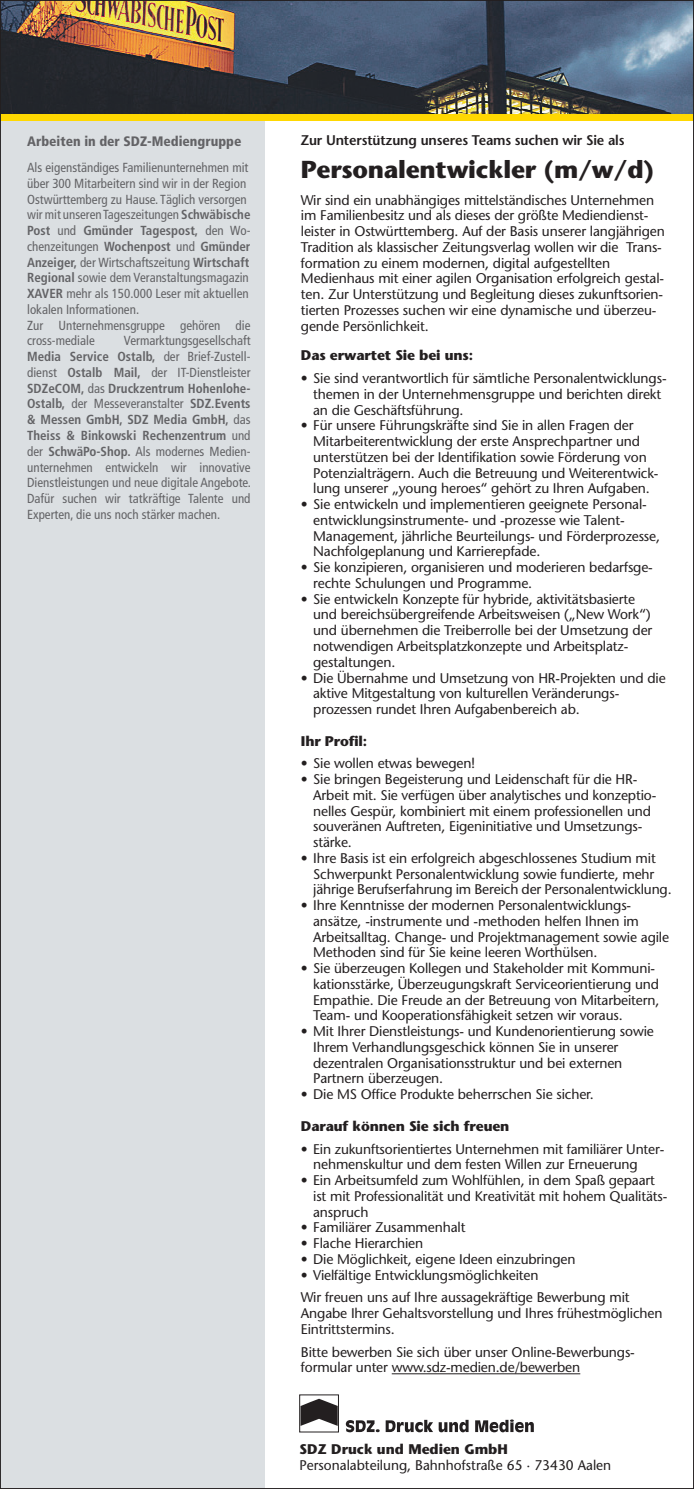
<style>
.page{position:relative;width:694px;height:1489px;background:#fff}
.page>*{position:absolute;margin:0;border:0;box-sizing:border-box;transform-origin:0 0}
.t1{font:700 24.5px "Stone Sans";letter-spacing:-.01em;color:#231f20}
.t2{font:14px/15.8px "Stone Sans";letter-spacing:-.01em;color:#231f20}
.t3{font:700 14px "Stone Sans";letter-spacing:-.01em;color:#231f20}
.t4{font:600 14px "Stone Sans";letter-spacing:-.01em;color:#231f20}
.t5{font:900 condensed 13.65px "Frutiger LT";color:#636366}
.t6{font:condensed 13.12px/15.8px "Frutiger LT";color:#636366}
.s1{font-weight:700}
</style>
<div class="page">
<div style="left:1px;top:90px;width:263px;height:1398px;background:#dbdfe2"></div>
<img style="left:2px;top:2px;width:689px;height:112px">
<div style="left:0;top:114px;width:693px;height:7px;background:#ffd801"></div>
<hr style="left:391px;top:1373px;width:189px;height:1px;background:#231f20">
<div style="left:299px;top:1394px;width:39px;height:37px;border:1px solid #231f20"></div>
<svg style="left:300px;top:1398px;width:37px;height:27px"></svg>
<svg style="left:346px;top:1420px;width:33px;height:12px"></svg>
<svg style="left:385px;top:1419px;width:83px;height:13px"></svg>
<svg style="left:475px;top:1419px;width:58px;height:13px"></svg>
<p class="t5" style="left:27px;top:133px;width:216px">Arbeiten in der SDZ-Mediengruppe</p>
<p class="t6" style="left:27px;top:160px;width:225px">Als eigenständiges Familienunternehmen mit über 300 Mitarbeitern sind wir in der Region Ostwürttemberg zu Hause. Täglich versorgen wir mit unseren Tageszeitungen <span class="s1">Schwäbische Post</span> und <span class="s1">Gmünder Tagespost,</span> den Wo&shy;chenzeitungen <span class="s1">Wochenpost</span> und <span class="s1">Gmünder Anzeiger,</span> der Wirtschaftszeitung <span class="s1">Wirtschaft Regional</span> sowie dem Veranstaltungsmagazin <span class="s1">XAVER</span> mehr als 150.000 Leser mit aktuellen lokalen Informationen.<br>Zur Unternehmensgruppe gehören die cross-mediale</p>
<p class="t6" style="left:27px;top:333px;width:225px;text-align:justify;text-indent:97px">Vermarktungsgesellschaft <span class="s1">Media Service Ostalb,</span> der Brief-Zustell&shy;dienst <span class="s1">Ostalb Mail,</span> der IT-Dienstleister <span class="s1">SDZeCOM,</span> das <span class="s1">Druckzentrum Hohenlohe-Ostalb,</span> der Messeveranstalter <span class="s1">SDZ.Events &amp; Messen GmbH, SDZ Media GmbH,</span> das <span class="s1">Theiss &amp; Binkowski Rechenzentrum</span> und der <span class="s1">SchwäPo-Shop.</span> Als modernes Medien&shy;unternehmen entwickeln wir innovative Dienstleistungen und neue digitale Angebote.<br>Dafür suchen wir tatkräftige Talente und Experten, die uns noch stärker machen.</p>
<p class="t4" style="left:301px;top:132px;width:325px">Zur Unterstützung unseres Teams suchen wir Sie als</p>
<h1 class="t1" style="left:301px;top:155px;width:355px">Personalentwickler (m/w/d)</h1>
<p class="t2" style="left:301px;top:192px;width:365px">Wir sind ein unabhängiges mittelständisches Unternehmen im Familienbesitz und als dieses der größte Mediendienst&shy;leister in Ostwürttemberg. Auf der Basis unserer langjährigen Tradition als klassischer Zeitungsverlag wollen wir die Trans&shy;formation zu einem modernen, digital aufgestellten Medienhaus mit einer agilen Organisation erfolgreich gestal&shy;ten. Zur Unterstützung und Begleitung dieses zukunftsorien&shy;tierten Prozesses suchen wir eine dynamische und überzeu&shy;gende Persönlichkeit.</p>
<p class="t3" style="left:301px;top:347px;width:174px">Das erwartet Sie bei uns:</p>
<p class="t2" style="left:313px;top:370px;width:355px;text-indent:-12px">• Sie sind verantwortlich für sämtliche Personalentwicklungs&shy;themen in der Unternehmensgruppe und berichten direkt an die Geschäftsführung.</p>
<p class="t2" style="left:313px;top:417px;width:347px;text-indent:-12px">• Für unsere Führungskräfte sind Sie in allen Fragen der Mitarbeiterentwicklung der erste Ansprechpartner und unterstützen bei der Identifikation sowie Förderung von Potenzialträgern. Auch die Betreuung und Weiterentwick&shy;lung unserer „young heroes“ gehört zu Ihren Aufgaben.</p>
<p class="t2" style="left:313px;top:496px;width:348px;text-indent:-12px">• Sie entwickeln und implementieren geeignete Personal&shy;entwicklungsinstrumente- und -prozesse wie Talent-Management, jährliche Beurteilungs- und Förderprozesse, Nachfolgeplanung und Karrierepfade.</p>
<p class="t2" style="left:313px;top:559px;width:341px;text-indent:-12px">• Sie konzipieren, organisieren und moderieren bedarfsge&shy;rechte Schulungen und Programme.</p>
<p class="t2" style="left:313px;top:591px;width:340px;text-indent:-12px">• Sie entwickeln Konzepte für hybride, aktivitätsbasierte und bereichsübergreifende Arbeitsweisen („New Work“) und übernehmen die Treiberrolle bei der Umsetzung der notwendigen Arbeitsplatzkonzepte und Arbeitsplatz&shy;gestaltungen.</p>
<p class="t2" style="left:313px;top:669px;width:354px;text-indent:-12px">• Die Übernahme und Umsetzung von HR-Projekten und die aktive Mitgestaltung von kulturellen Veränderungs&shy;prozessen rundet Ihren Aufgabenbereich ab.</p>
<p class="t3" style="left:301px;top:732px;width:68px">Ihr Profil:</p>
<p class="t2" style="left:301px;top:755px;width:176px">• Sie wollen etwas bewegen!</p>
<p class="t2" style="left:313px;top:771px;width:344px;text-indent:-12px">• Sie bringen Begeisterung und Leidenschaft für die HR-Arbeit mit. Sie verfügen über analytisches und konzeptio&shy;nelles Gespür, kombiniert mit einem professionellen und souveränen Auftreten, Eigeninitiative und Umsetzungs&shy;stärke.</p>
<p class="t2" style="left:313px;top:850px;width:360px;text-indent:-12px">• Ihre Basis ist ein erfolgreich abgeschlossenes Studium mit<br>Schwerpunkt Personalentwicklung sowie fundierte, mehr jährige Berufserfahrung im Bereich der Personalentwicklung.</p>
<p class="t2" style="left:313px;top:897px;width:357px;text-indent:-12px">• Ihre Kenntnisse der modernen Personalentwicklungs&shy;ansätze, -instrumente und -methoden helfen Ihnen im Arbeitsalltag. Change- und Projektmanagement sowie agile Methoden sind für Sie keine leeren Worthülsen.</p>
<p class="t2" style="left:313px;top:960px;width:348px;text-indent:-12px">• Sie überzeugen Kollegen und Stakeholder mit Kommuni&shy;kationsstärke, Überzeugungskraft Serviceorientierung und Empathie. Die Freude an der Betreuung von Mitarbeitern, Team- und Kooperationsfähigkeit setzen wir voraus.</p>
<p class="t2" style="left:313px;top:1023px;width:342px;text-indent:-12px">• Mit Ihrer Dienstleistungs- und Kundenorientierung sowie Ihrem Verhandlungsgeschick können Sie in unserer dezentralen Organisationsstruktur und bei externen Partnern überzeugen.</p>
<p class="t2" style="left:301px;top:1086px;width:294px">• Die MS Office Produkte beherrschen Sie sicher.</p>
<p class="t3" style="left:301px;top:1117px;width:210px">Darauf können Sie sich freuen</p>
<p class="t2" style="left:313px;top:1140px;width:353px;text-indent:-12px">• Ein zukunftsorientiertes Unternehmen mit familiärer Unter&shy;nehmenskultur und dem festen Willen zur Erneuerung</p>
<p class="t2" style="left:313px;top:1172px;width:355px;text-indent:-12px">• Ein Arbeitsumfeld zum Wohlfühlen, in dem Spaß gepaart ist mit Professionalität und Kreativität mit hohem Qualitäts&shy;anspruch</p>
<p class="t2" style="left:301px;top:1219px;width:166px">• Familiärer Zusammenhalt</p>
<p class="t2" style="left:301px;top:1235px;width:124px">• Flache Hierarchien</p>
<p class="t2" style="left:301px;top:1250px;width:276px">• Die Möglichkeit, eigene Ideen einzubringen</p>
<p class="t2" style="left:301px;top:1263px;width:330px;line-height:22.8px">• Vielfältige Entwicklungsmöglichkeiten<br>Wir freuen uns auf Ihre aussagekräftige Bewerbung mit</p>
<p class="t2" style="left:301px;top:1305px;width:363px">Angabe Ihrer Gehaltsvorstellung und Ihres frühestmöglichen<br>Eintrittstermins.</p>
<p class="t2" style="left:301px;top:1343px;width:335px">Bitte bewerben Sie sich über unser Online-Bewerbungs&shy;formular unter www.sdz-medien.de/bewerben</p>
<p class="t3" style="left:299px;top:1440px;width:210px">SDZ Druck und Medien GmbH</p>
<p class="t2" style="left:299px;top:1457px;width:313px">Personalabteilung, Bahnhofstraße 65 · 73430 Aalen</p>
</div>
